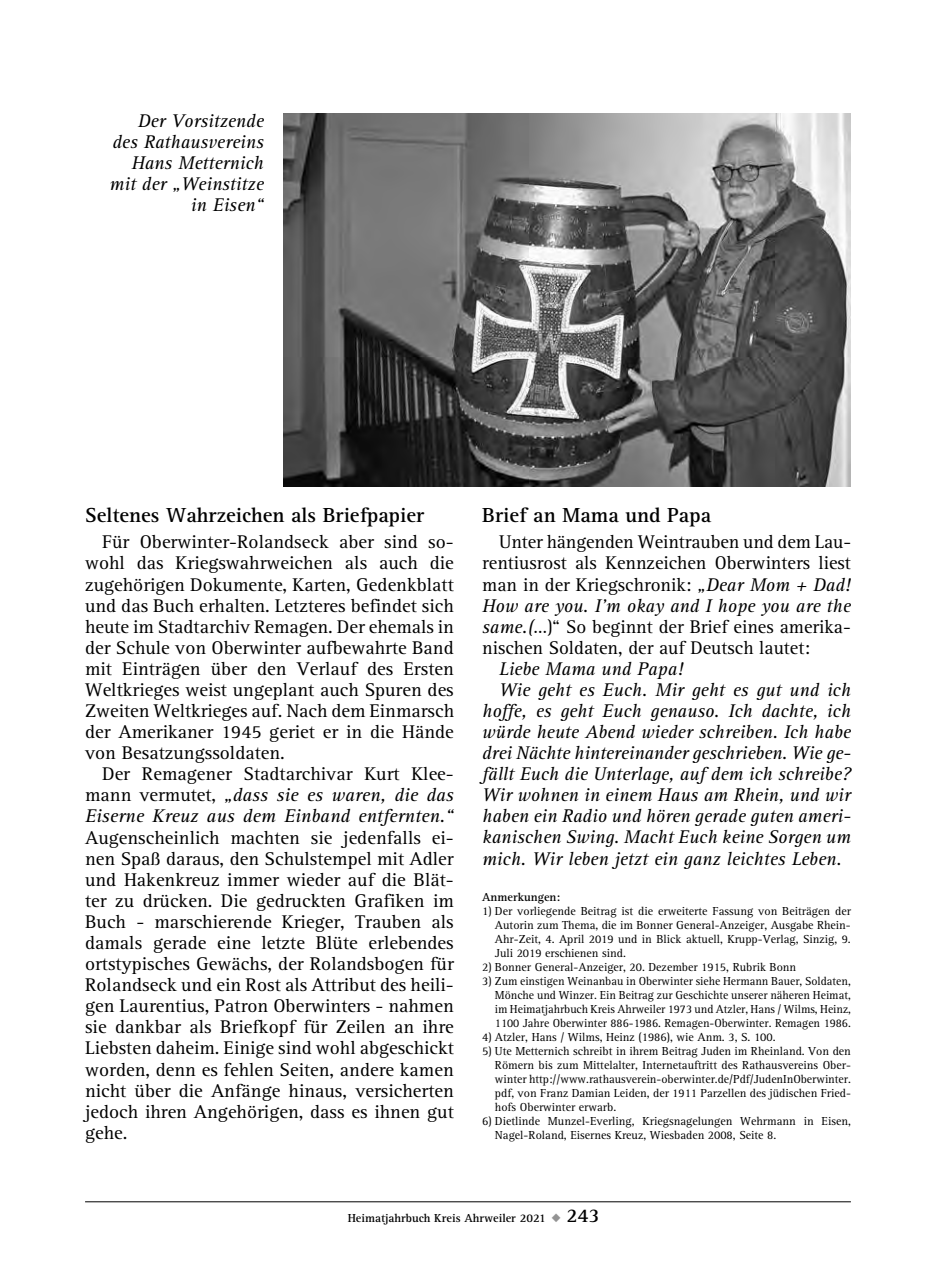
<style>
.page{position:relative;width:936px;height:1276px;background:#fff}
.page>*{position:absolute;margin:0;border:0;box-sizing:border-box;transform-origin:0 0}
.t1{font:700 21px "AT Rotis Serif";color:#000}
.t2{font:19px/21px "AT Rotis Serif";color:#000;text-align:justify}
.t3{font:italic 19px/21px "AT Rotis Serif";color:#000;text-align:justify}
.t4{font:12px/14px "AT Rotis Serif";color:#000;text-align:justify}
.t5{font:700 12px "AT Rotis Serif";color:#000}
.s1{font-style:normal}
.s2{font-style:italic}
.s3{color:#939393}
.s4{font-size:20px}
</style>
<div class="page">
<hr style="left:85px;top:1201px;width:765px;height:1px;background:#000">
<img style="left:283px;top:113px;width:567px;height:373px">
<p class="t3" style="left:110px;top:111px;width:156px;text-align:right">Der Vorsitzende des Rathausvereins<br>Hans Metternich mit der „Weinstitze in Eisen“</p>
<p class="t1" style="left:85px;top:502px;width:341px">Seltenes Wahrzeichen als Briefpapier</p>
<p class="t2" style="left:85px;top:532px;width:370px;text-indent:17px">Für Oberwinter-Rolandseck aber sind so&shy;wohl das Kriegswahrweichen als auch die zugehörigen Dokumente, Karten, Gedenkblatt und das Buch erhalten. Letzteres befindet sich heute im Stadtarchiv Remagen. Der ehemals in der Schule von Oberwinter aufbewahrte Band mit Einträgen über den Verlauf des Ersten Weltkrieges weist ungeplant auch Spuren des Zweiten Weltkrieges auf. Nach dem Einmarsch der Amerikaner 1945 geriet er in die Hände von Besatzungssoldaten.</p>
<p class="t3" style="left:85px;top:764px;width:370px;text-indent:17px"><span class="s1">Der Remagener Stadtarchivar Kurt Klee&shy;mann vermutet,</span> „dass sie es waren, die das Eiserne Kreuz aus dem Einband entfernten.“</p>
<p class="t2" style="left:85px;top:827px;width:370px">Augenscheinlich machten sie jedenfalls ei&shy;nen Spaß daraus, den Schulstempel mit Adler und Hakenkreuz immer wieder auf die Blät&shy;ter zu drücken. Die gedruckten Grafiken im Buch - marschierende Krieger, Trauben als damals gerade eine letzte Blüte erlebendes ortstypisches Gewächs, der Rolandsbogen für Rolandseck und ein Rost als Attribut des heili&shy;gen Laurentius, Patron Oberwinters - nahmen sie dankbar als Briefkopf für Zeilen an ihre Liebsten daheim. Einige sind wohl abgeschickt worden, denn es fehlen Seiten, andere kamen nicht über die Anfänge hinaus, versicherten jedoch ihren Angehörigen, dass es ihnen gut gehe.</p>
<p class="t1" style="left:482px;top:502px;width:230px">Brief an Mama und Papa</p>
<p class="t2" style="left:482px;top:532px;width:370px;text-indent:17px">Unter hängenden Weintrauben und dem Lau&shy;rentiusrost als Kennzeichen Oberwinters liest man in der Kriegschronik: <span class="s2">„Dear Mom + Dad!<br>How are you. I’m okay and I hope you are the same.(</span>…)“ So beginnt der Brief eines amerika&shy;nischen Soldaten, der auf Deutsch lautet:</p>
<p class="t3" style="left:499px;top:658px;width:186px">Liebe Mama und Papa!</p>
<p class="t3" style="left:499px;top:680px;width:353px">Wie geht es Euch. Mir geht es gut und ich</p>
<p class="t3" style="left:482px;top:701px;width:370px">hoffe, es geht Euch genauso. Ich dachte, ich</p>
<p class="t3" style="left:482px;top:722px;width:370px">würde heute Abend wieder schreiben. Ich habe</p>
<p class="t3" style="left:482px;top:743px;width:370px">drei Nächte hintereinander geschrieben. Wie ge-</p>
<p class="t3" style="left:482px;top:764px;width:370px">fällt Euch die Unterlage, auf dem ich schreibe?</p>
<p class="t3" style="left:482px;top:785px;width:370px">Wir wohnen in einem Haus am Rhein, und wir</p>
<p class="t3" style="left:482px;top:806px;width:370px">haben ein Radio und hören gerade guten ameri-</p>
<p class="t3" style="left:482px;top:827px;width:370px">kanischen Swing. Macht Euch keine Sorgen um</p>
<p class="t3" style="left:482px;top:848px;width:361px">mich. Wir leben jetzt ein ganz leichtes Leben.</p>
<p class="t5" style="left:482px;top:889px;width:80px">Anmerkungen:</p>
<p class="t4" style="left:495px;top:904px;width:357px;text-indent:-13px">1) Der vorliegende Beitrag ist die erweiterte Fassung von Beiträgen der Autorin zum Thema, die im Bonner General-Anzeiger, Ausgabe Rhein-Ahr-Zeit, 4. April 2019 und in Blick aktuell, Krupp-Verlag, Sinzig, 9.<br>Juli 2019 erschienen sind.</p>
<p class="t4" style="left:482px;top:960px;width:315px">2) Bonner General-Anzeiger, 20. Dezember 1915, Rubrik Bonn</p>
<p class="t4" style="left:495px;top:974px;width:357px;text-indent:-13px">3) Zum einstigen Weinanbau in Oberwinter siehe Hermann Bauer, Soldaten, Mönche und Winzer. Ein Beitrag zur Geschichte unserer näheren Heimat, im Heimatjahrbuch Kreis Ahrweiler 1973 und Atzler, Hans / Wilms, Heinz, 1100 Jahre Oberwinter 886-1986. Remagen-Oberwinter. Remagen 1986.</p>
<p class="t4" style="left:482px;top:1030px;width:295px">4) Atzler, Hans / Wilms, Heinz (1986), wie Anm. 3, S. 100.</p>
<p class="t4" style="left:495px;top:1044px;width:357px;text-indent:-13px">5) Ute Metternich schreibt in ihrem Beitrag Juden im Rheinland. Von den Römern bis zum Mittelalter, Internetauftritt des Rathausvereins Ober&shy;winter http://www.rathausverein-oberwinter.de/Pdf/JudenInOberwinter. pdf, von Franz Damian Leiden, der 1911 Parzellen des jüdischen Fried&shy;hofs Oberwinter erwarb.</p>
<p class="t4" style="left:495px;top:1114px;width:357px;text-indent:-13px">6) Dietlinde Munzel-Everling, Kriegsnagelungen Wehrmann in Eisen,<br>Nagel-Roland, Eisernes Kreuz, Wiesbaden 2008, Seite 8.</p>
<p class="t5" style="left:348px;top:1210px;width:253px">Heimatjahrbuch Kreis Ahrweiler 2021 <span class="s3">◆</span> <span class="s4">243</span></p>
</div>
